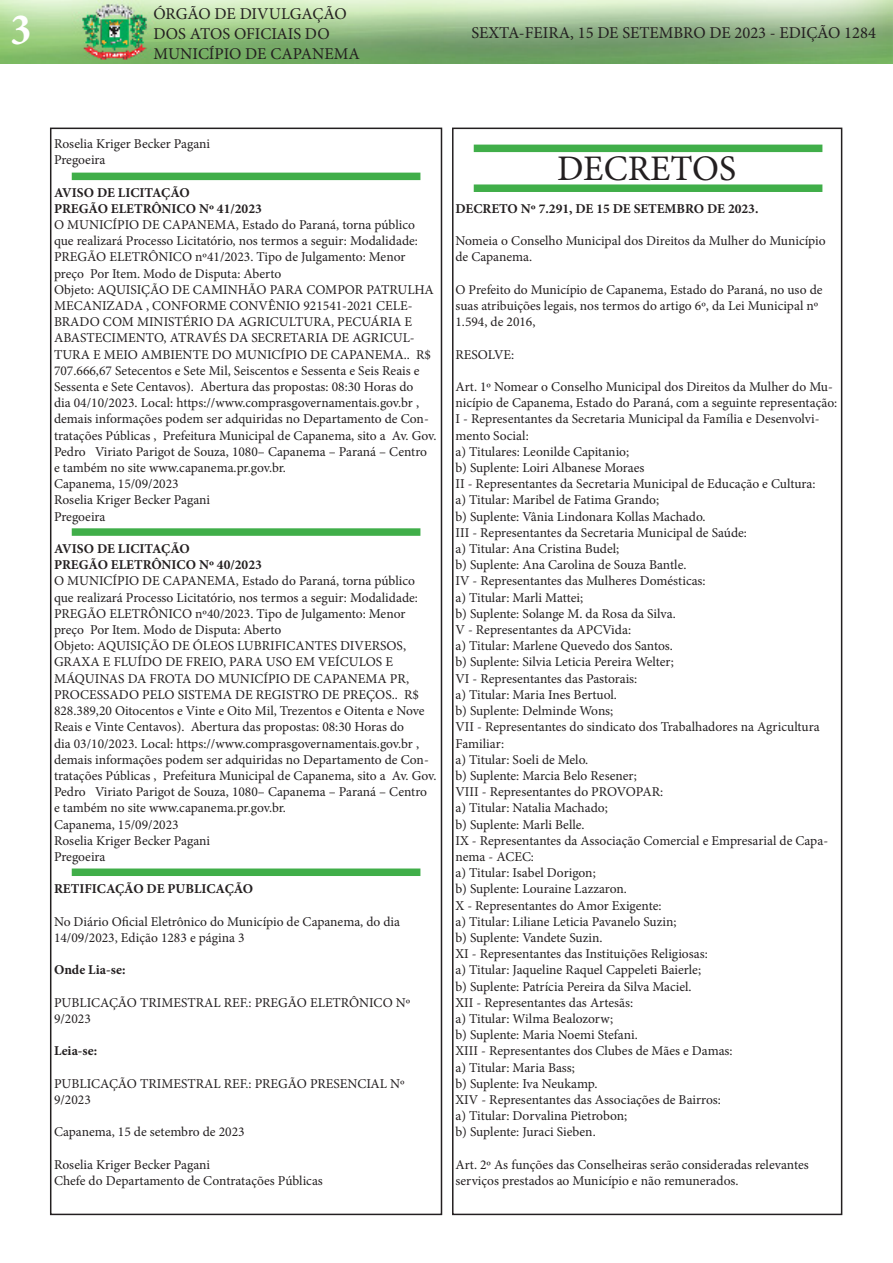
<style>
.page{position:relative;width:893px;height:1263px;background:#fff}
.page>*{position:absolute;margin:0;border:0;box-sizing:border-box;transform-origin:0 0}
.t1{font:700 condensed 45px "Minion Pro";color:#fff}
.t2{font:36px "Minion Pro";color:#231f20}
.t3{font:16.5px/19.8px "Minion Pro";color:#231f20}
.t4{font:13.5px/16.2px "Minion Pro";color:#231f20}
.t5{font:700 13.5px "Minion Pro";color:#231f20}
</style>
<div class="page">
<div style="left:50px;top:128px;width:392px;height:1087px;border:2px solid #231f20"></div>
<img style="left:0;top:0;width:893px;height:64px">
<div style="left:452px;top:128px;width:390px;height:1087px;border:2px solid #231f20"></div>
<div style="left:72px;top:173px;width:348px;height:7px;background:#40ae49"></div>
<div style="left:72px;top:528px;width:348px;height:8px;background:#40ae49"></div>
<div style="left:72px;top:868px;width:348px;height:8px;background:#40ae49"></div>
<div style="left:474px;top:145px;width:348px;height:7px;background:#40ae49"></div>
<div style="left:474px;top:184px;width:348px;height:8px;background:#40ae49"></div>
<h1 class="t1" style="left:11px;top:-1px;width:22px">3</h1>
<p class="t3" style="left:153px;top:4px;width:208px">ÓRGÃO DE DIVULGAÇÃO<br>DOS ATOS OFICIAIS DO<br>MUNICÍPIO DE CAPANEMA</p>
<p class="t3" style="left:471px;top:23px;width:406px">SEXTA-FEIRA, 15 DE SETEMBRO DE 2023 - EDIÇÃO 1284</p>
<p class="t4" style="left:54px;top:136px;width:158px">Roselia Kriger Becker Pagani</p>
<p class="t4" style="left:54px;top:152px;width:53px">Pregoeira</p>
<p class="t5" style="left:54px;top:183px;width:137px">AVISO DE LICITAÇÃO</p>
<p class="t5" style="left:54px;top:199px;width:209px">PREGÃO ELETRÔNICO Nº 41/2023</p>
<p class="t4" style="left:54px;top:217px;width:365px">O MUNICÍPIO DE CAPANEMA, Estado do Paraná, torna público que realizará Processo Licitatório, nos termos a seguir: Modalidade:<br>PREGÃO ELETRÔNICO nº41/2023. Tipo de Julgamento: Menor preço Por Item. Modo de Disputa: Aberto</p>
<p class="t4" style="left:54px;top:281px;width:384px">Objeto: AQUISIÇÃO DE CAMINHÃO PARA COMPOR PATRULHA MECANIZADA , CONFORME CONVÊNIO 921541-2021 CELE-BRADO COM MINISTÉRIO DA AGRICULTURA, PECUÁRIA E ABASTECIMENTO, ATRAVÉS DA SECRETARIA DE AGRICUL-TURA E MEIO AMBIENTE DO MUNICÍPIO DE CAPANEMA.. R$ 707.666,67 Setecentos e Sete Mil, Seiscentos e Sessenta e Seis Reais e Sessenta e Sete Centavos). Abertura das propostas: 08:30 Horas do<br>dia 04/10/2023. Local: https://www.comprasgovernamentais.gov.br , demais informações podem ser adquiridas no Departamento de Con&shy;tratações Públicas , Prefeitura Municipal de Capanema, sito a Av. Gov.<br>Pedro Viriato Parigot de Souza, 1080– Capanema – Paraná – Centro<br>e também no site www.capanema.pr.gov.br.</p>
<p class="t4" style="left:54px;top:476px;width:126px">Capanema, 15/09/2023</p>
<p class="t4" style="left:54px;top:492px;width:158px">Roselia Kriger Becker Pagani</p>
<p class="t4" style="left:54px;top:508px;width:53px">Pregoeira</p>
<p class="t5" style="left:54px;top:539px;width:137px">AVISO DE LICITAÇÃO</p>
<p class="t5" style="left:54px;top:555px;width:209px">PREGÃO ELETRÔNICO Nº 40/2023</p>
<p class="t4" style="left:54px;top:573px;width:365px">O MUNICÍPIO DE CAPANEMA, Estado do Paraná, torna público que realizará Processo Licitatório, nos termos a seguir: Modalidade:<br>PREGÃO ELETRÔNICO nº40/2023. Tipo de Julgamento: Menor preço Por Item. Modo de Disputa: Aberto</p>
<p class="t4" style="left:54px;top:638px;width:384px">Objeto: AQUISIÇÃO DE ÓLEOS LUBRIFICANTES DIVERSOS, GRAXA E FLUÍDO DE FREIO, PARA USO EM VEÍCULOS E MÁQUINAS DA FROTA DO MUNICÍPIO DE CAPANEMA PR, PROCESSADO PELO SISTEMA DE REGISTRO DE PREÇOS.. R$ 828.389,20 Oitocentos e Vinte e Oito Mil, Trezentos e Oitenta e Nove Reais e Vinte Centavos). Abertura das propostas: 08:30 Horas do<br>dia 03/10/2023. Local: https://www.comprasgovernamentais.gov.br , demais informações podem ser adquiridas no Departamento de Con&shy;tratações Públicas , Prefeitura Municipal de Capanema, sito a Av. Gov.<br>Pedro Viriato Parigot de Souza, 1080– Capanema – Paraná – Centro<br>e também no site www.capanema.pr.gov.br.</p>
<p class="t4" style="left:54px;top:816px;width:126px">Capanema, 15/09/2023</p>
<p class="t4" style="left:54px;top:832px;width:158px">Roselia Kriger Becker Pagani</p>
<p class="t4" style="left:54px;top:848px;width:53px">Pregoeira</p>
<p class="t5" style="left:54px;top:879px;width:201px">RETIFICAÇÃO DE PUBLICAÇÃO</p>
<p class="t4" style="left:54px;top:913px;width:348px">No Diário Oficial Eletrônico do Município de Capanema, do dia<br>14/09/2023, Edição 1283 e página 3</p>
<p class="t5" style="left:54px;top:960px;width:73px">Onde Lia-se:</p>
<p class="t4" style="left:54px;top:994px;width:358px">PUBLICAÇÃO TRIMESTRAL REF.: PREGÃO ELETRÔNICO Nº<br>9/2023</p>
<p class="t5" style="left:54px;top:1041px;width:45px">Leia-se:</p>
<p class="t4" style="left:54px;top:1075px;width:352px">PUBLICAÇÃO TRIMESTRAL REF.: PREGÃO PRESENCIAL Nº<br>9/2023</p>
<p class="t4" style="left:54px;top:1124px;width:192px">Capanema, 15 de setembro de 2023</p>
<p class="t4" style="left:54px;top:1156px;width:158px">Roselia Kriger Becker Pagani</p>
<p class="t4" style="left:54px;top:1172px;width:270px">Chefe do Departamento de Contratações Públicas</p>
<p class="t2" style="left:557px;top:144px;width:181px">DECRETOS</p>
<p class="t5" style="left:455px;top:199px;width:304px">DECRETO Nº 7.291, DE 15 DE SETEMBRO DE 2023.</p>
<p class="t4" style="left:455px;top:233px;width:372px">Nomeia o Conselho Municipal dos Direitos da Mulher do Município de Capanema.</p>
<p class="t4" style="left:455px;top:281px;width:369px">O Prefeito do Município de Capanema, Estado do Paraná, no uso de suas atribuições legais, nos termos do artigo 6º, da Lei Municipal nº<br>1.594, de 2016,</p>
<p class="t4" style="left:455px;top:346px;width:60px">RESOLVE:</p>
<p class="t4" style="left:455px;top:379px;width:383px">Art. 1º Nomear o Conselho Municipal dos Direitos da Mulher do Mu&shy;nicípio de Capanema, Estado do Paraná, com a seguinte representação:</p>
<p class="t4" style="left:455px;top:411px;width:366px">I - Representantes da Secretaria Municipal da Família e Desenvolvi&shy;mento Social:</p>
<p class="t4" style="left:455px;top:443px;width:175px">a) Titulares: Leonilde Capitanio;</p>
<p class="t4" style="left:455px;top:460px;width:190px">b) Suplente: Loiri Albanese Moraes</p>
<p class="t4" style="left:455px;top:476px;width:362px">II - Representantes da Secretaria Municipal de Educação e Cultura:</p>
<p class="t4" style="left:455px;top:492px;width:205px">a) Titular: Maribel de Fatima Grando;</p>
<p class="t4" style="left:455px;top:508px;width:252px">b) Suplente: Vânia Lindonara Kollas Machado.</p>
<p class="t4" style="left:455px;top:524px;width:293px">III - Representantes da Secretaria Municipal de Saúde:</p>
<p class="t4" style="left:455px;top:541px;width:165px">a) Titular: Ana Cristina Budel;</p>
<p class="t4" style="left:455px;top:557px;width:232px">b) Suplente: Ana Carolina de Souza Bantle.</p>
<p class="t4" style="left:455px;top:573px;width:252px">IV - Representantes das Mulheres Domésticas:</p>
<p class="t4" style="left:455px;top:589px;width:129px">a) Titular: Marli Mattei;</p>
<p class="t4" style="left:455px;top:605px;width:222px">b) Suplente: Solange M. da Rosa da Silva.</p>
<p class="t4" style="left:455px;top:622px;width:177px">V - Representantes da APCVida:</p>
<p class="t4" style="left:455px;top:638px;width:219px">a) Titular: Marlene Quevedo dos Santos.</p>
<p class="t4" style="left:455px;top:654px;width:220px">b) Suplente: Silvia Leticia Pereira Welter;</p>
<p class="t4" style="left:455px;top:670px;width:183px">VI - Representantes das Pastorais:</p>
<p class="t4" style="left:455px;top:686px;width:163px">a) Titular: Maria Ines Bertuol.</p>
<p class="t4" style="left:455px;top:703px;width:159px">b) Suplente: Delminde Wons;</p>
<p class="t4" style="left:455px;top:719px;width:366px">VII - Representantes do sindicato dos Trabalhadores na Agricultura<br>Familiar:</p>
<p class="t4" style="left:455px;top:751px;width:134px">a) Titular: Soeli de Melo.</p>
<p class="t4" style="left:455px;top:767px;width:183px">b) Suplente: Marcia Belo Resener;</p>
<p class="t4" style="left:455px;top:784px;width:209px">VIII - Representantes do PROVOPAR:</p>
<p class="t4" style="left:455px;top:800px;width:154px">a) Titular: Natalia Machado;</p>
<p class="t4" style="left:455px;top:816px;width:131px">b) Suplente: Marli Belle.</p>
<p class="t4" style="left:455px;top:832px;width:374px">IX - Representantes da Associação Comercial e Empresarial de Capa&shy;nema - ACEC:</p>
<p class="t4" style="left:455px;top:865px;width:142px">a) Titular: Isabel Dorigon;</p>
<p class="t4" style="left:455px;top:881px;width:173px">b) Suplente: Louraine Lazzaron.</p>
<p class="t4" style="left:455px;top:897px;width:208px">X - Representantes do Amor Exigente:</p>
<p class="t4" style="left:455px;top:913px;width:223px">a) Titular: Liliane Leticia Pavanelo Suzin;</p>
<p class="t4" style="left:455px;top:929px;width:149px">b) Suplente: Vandete Suzin.</p>
<p class="t4" style="left:455px;top:946px;width:254px">XI - Representantes das Instituições Religiosas:</p>
<p class="t4" style="left:455px;top:962px;width:247px">a) Titular: Jaqueline Raquel Cappeleti Baierle;</p>
<p class="t4" style="left:455px;top:978px;width:238px">b) Suplente: Patrícia Pereira da Silva Maciel.</p>
<p class="t4" style="left:455px;top:994px;width:179px">XII - Representantes das Artesãs:</p>
<p class="t4" style="left:455px;top:1010px;width:159px">a) Titular: Wilma Bealozorw;</p>
<p class="t4" style="left:455px;top:1027px;width:184px">b) Suplente: Maria Noemi Stefani.</p>
<p class="t4" style="left:455px;top:1043px;width:279px">XIII - Representantes dos Clubes de Mães e Damas:</p>
<p class="t4" style="left:455px;top:1059px;width:121px">a) Titular: Maria Bass;</p>
<p class="t4" style="left:455px;top:1075px;width:144px">b) Suplente: Iva Neukamp.</p>
<p class="t4" style="left:455px;top:1091px;width:267px">XIV - Representantes das Associações de Bairros:</p>
<p class="t4" style="left:455px;top:1108px;width:173px">a) Titular: Dorvalina Pietrobon;</p>
<p class="t4" style="left:455px;top:1124px;width:142px">b) Suplente: Juraci Sieben.</p>
<p class="t4" style="left:455px;top:1156px;width:355px">Art. 2º As funções das Conselheiras serão consideradas relevantes serviços prestados ao Município e não remunerados.</p>
</div>
